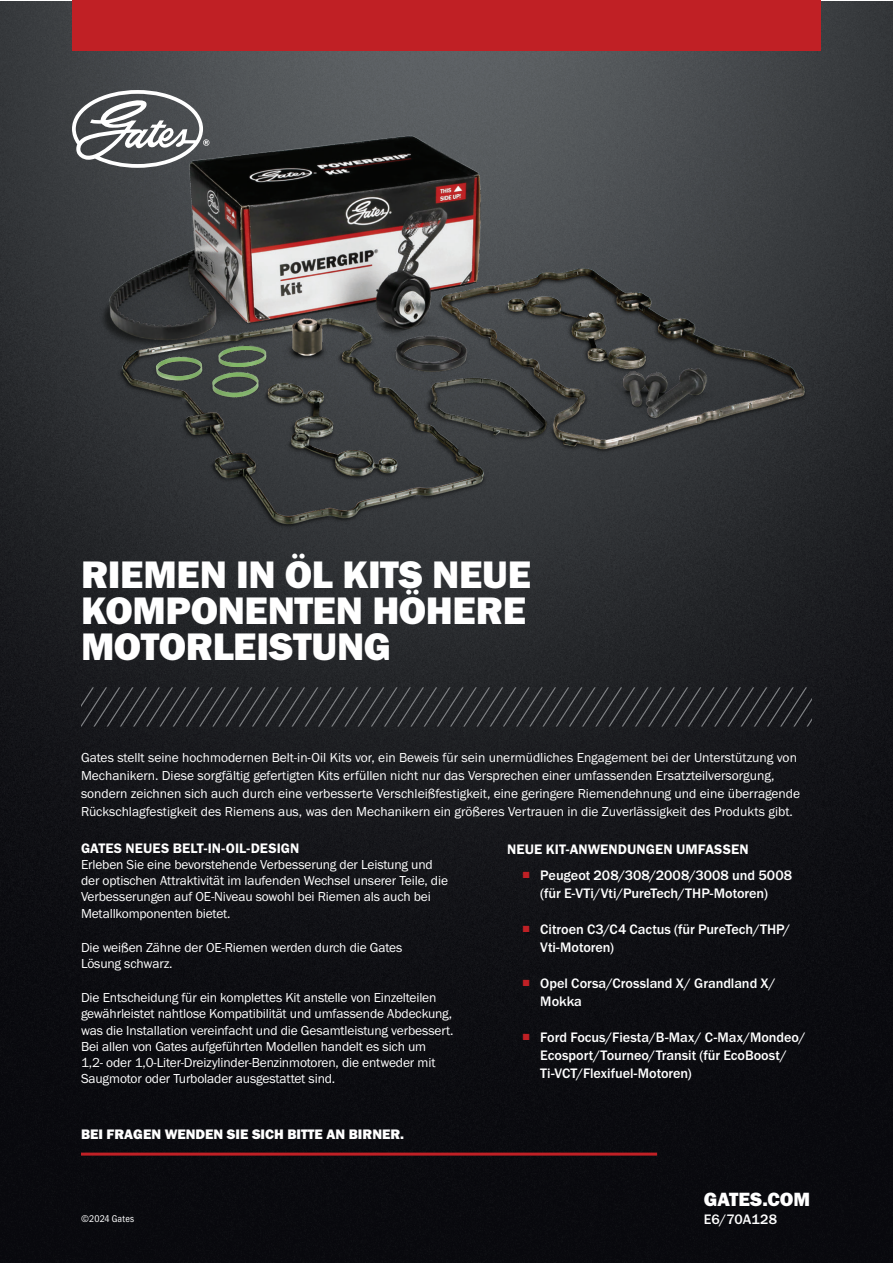
<style>
.page{position:relative;width:893px;height:1263px;background:#fff}
.page>*{position:absolute;margin:0;border:0;box-sizing:border-box;transform-origin:0 0}
._26_5_HEAVY_CAPS{font:39.75px/36px "Franklin Gothic URW Hea";letter-spacing:-.01em;color:#fff}
._13_25pt_HEAVY_CAPS{font:19.8px "Franklin Gothic URW Hea";color:#fff}
._9_5pt_Medium_Bullets{font:500 14.25px/18px "Franklin Gothic URW";color:#fff}
._9_5pt_Demi{font:14.25px "Franklin Gothic URW Dem";letter-spacing:.01em;color:#fff}
._9_5pt_HEAVY_CAPS_RULE_BELOW{font:14.25px "Franklin Gothic URW Hea";color:#fff}
._9_5pt_MEDIUM_CAPS{font:500 14.25px "Franklin Gothic URW";letter-spacing:.005em;color:#fff}
._9_5pt_Book{font:13.5px/16.2px "Franklin Gothic URW Boo";letter-spacing:-.01em;color:#fff}
._6_75pt_Cond_Book{font:10.2px "Franklin Gothic URW Con Boo";letter-spacing:.02em;color:#fff}
.s1{font-family:"Times New Roman";font-weight:400;font-size:13.5px;color:#c02025}
</style>
<div class="page">
<img style="left:0;top:2px;width:893px;height:1261px">
<div style="left:72px;top:0;width:749px;height:50px;background:#c02025"></div>
<svg style="left:72px;top:90px;width:137px;height:78px"></svg>
<svg style="left:81px;top:687px;width:731px;height:39px;background:#27292c"></svg>
<hr style="left:81px;top:1152px;width:576px;height:3px;background:#c02025">
<img style="left:78px;top:112px;width:740px;height:426px">
<h2 class="_26_5_HEAVY_CAPS" style="left:81px;top:556px;width:451px">RIEMEN IN ÖL KITS NEUE<br>KOMPONENTEN HÖHERE<br>MOTORLEISTUNG</h2>
<p class="_9_5pt_Book" style="left:81px;top:748px;width:721px;line-height:18px">Gates stellt seine hochmodernen Belt-in-Oil Kits vor, ein Beweis für sein unermüdliches Engagement bei der Unterstützung von Mechanikern. Diese sorgfältig gefertigten Kits erfüllen nicht nur das Versprechen einer umfassenden Ersatzteilversorgung, sondern zeichnen sich auch durch eine verbesserte Verschleißfestigkeit, eine geringere Riemendehnung und eine überragende Rückschlagfestigkeit des Riemens aus, was den Mechanikern ein größeres Vertrauen in die Zuverlässigkeit des Produkts gibt.</p>
<p class="_9_5pt_Demi" style="left:81px;top:839px;width:220px">GATES NEUES BELT-IN-OIL-DESIGN</p>
<p class="_9_5pt_Book" style="left:81px;top:856px;width:368px">Erleben Sie eine bevorstehende Verbesserung der Leistung und der optischen Attraktivität im laufenden Wechsel unserer Teile, die Verbesserungen auf OE-Niveau sowohl bei Riemen als auch bei Metallkomponenten bietet.</p>
<p class="_9_5pt_Book" style="left:81px;top:939px;width:323px">Die weißen Zähne der OE-Riemen werden durch die Gates<br>Lösung schwarz.</p>
<p class="_9_5pt_Book" style="left:81px;top:989px;width:374px">Die Entscheidung für ein komplettes Kit anstelle von Einzelteilen gewährleistet nahtlose Kompatibilität und umfassende Abdeckung, was die Installation vereinfacht und die Gesamtleistung verbessert.<br>Bei allen von Gates aufgeführten Modellen handelt es sich um<br>1,2- oder 1,0-Liter-Dreizylinder-Benzinmotoren, die entweder mit Saugmotor oder Turbolader ausgestattet sind.</p>
<h2 class="_9_5pt_HEAVY_CAPS_RULE_BELOW" style="left:81px;top:1125px;width:325px">BEI FRAGEN WENDEN SIE SICH BITTE AN BIRNER.</h2>
<p class="_6_75pt_Cond_Book" style="left:81px;top:1212px;width:55px">©2024 Gates</p>
<p class="_9_5pt_Demi" style="left:507px;top:841px;width:243px">NEUE KIT-ANWENDUNGEN UMFASSEN</p>
<p class="_9_5pt_Medium_Bullets" style="left:522px;top:866px;width:271px;text-align:center"><span class="s1">■</span> Peugeot 208/308/2008/3008 und 5008 (für E-VTi/Vti/PureTech/THP-Motoren)</p>
<p class="_9_5pt_Medium_Bullets" style="left:540px;top:920px;width:252px;text-indent:-18px"><span class="s1">■</span> Citroen C3/C4 Cactus (für PureTech/THP/<br>Vti-Motoren)</p>
<p class="_9_5pt_Medium_Bullets" style="left:540px;top:974px;width:237px;text-indent:-18px"><span class="s1">■</span> Opel Corsa/Crossland X/ Grandland X/<br>Mokka</p>
<p class="_9_5pt_Medium_Bullets" style="left:540px;top:1028px;width:267px;text-indent:-18px"><span class="s1">■</span> Ford Focus/Fiesta/B-Max/ C-Max/Mondeo/<br>Ecosport/Tourneo/Transit (für EcoBoost/<br>Ti-VCT/Flexifuel-Motoren)</p>
<p class="_13_25pt_HEAVY_CAPS" style="left:704px;top:1187px;width:108px">GATES.COM</p>
<p class="_9_5pt_MEDIUM_CAPS" style="left:704px;top:1211px;width:75px">E6/70A128</p>
</div>
